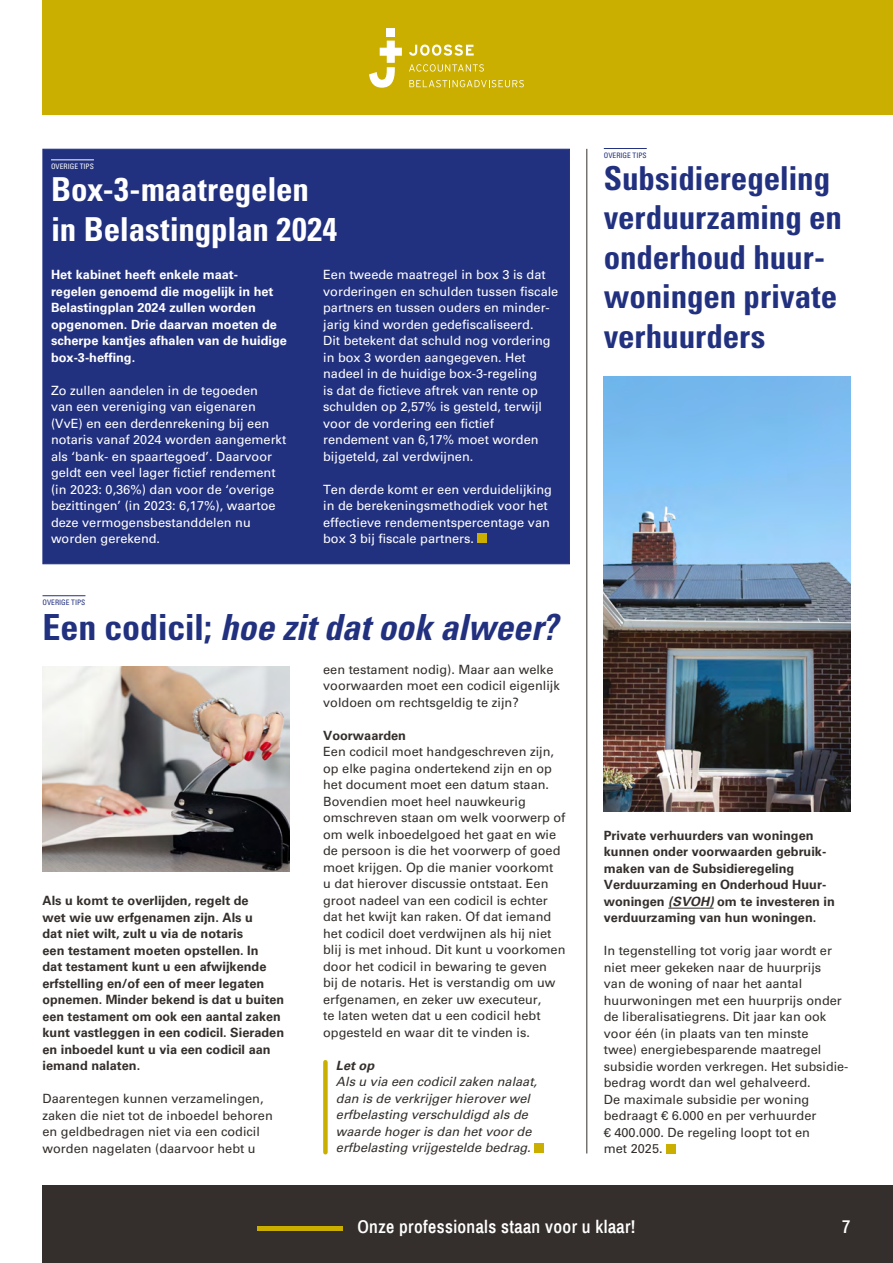
<style>
.page{position:relative;width:893px;height:1263px;background:#fff}
.page>*{position:absolute;margin:0;border:0;box-sizing:border-box;transform-origin:0 0}
.t1{font:italic 700 condensed 36px "Univers LT Std";letter-spacing:-.005em;color:#22317f}
.t2{font:700 condensed 33px/39.6px "Univers LT Std";letter-spacing:-.005em;color:#22317f}
.t3{font:700 condensed 33px/39.6px "Univers LT Std";letter-spacing:-.005em;color:#fff}
.t4{font:600 18px "Archivo Narrow";letter-spacing:.02em;color:#fff}
.t5{font:12.75px/16.5px "Univers LT Std";color:#342f2c}
.t6{font:12.75px/16.5px "Univers LT Std";color:#fff}
.t7{font:700 12.75px/16.5px "Univers LT Std";color:#342f2c}
.t8{font:700 12.75px/16.5px "Univers LT Std";color:#fff}
.t9{font:italic 12.75px/16.5px "Univers LT Std";color:#342f2c}
.t10{font:italic 700 12.75px "Univers LT Std";color:#342f2c}
.t11{font:condensed 7.5px "Univers LT Std";color:#22317f}
.t12{font:condensed 7.5px "Univers LT Std";color:#fff}
.s1{font-style:normal}
.s2{font-style:italic}
</style>
<div class="page">
<div style="left:43px;top:1186px;width:850px;height:77px;background:#342f2c"></div>
<div style="left:43px;top:0;width:850px;height:115px;background:#cbaf00"></div>
<hr style="left:257px;top:1226px;width:85px;height:4px;background:#cbaf00">
<svg style="left:409px;top:64px;width:75px;height:8px"></svg>
<svg style="left:409px;top:45px;width:65px;height:11px"></svg>
<svg style="left:409px;top:80px;width:115px;height:7px"></svg>
<svg style="left:369px;top:41px;width:33px;height:47px"></svg>
<div style="left:387px;top:28px;width:8px;height:8px;background:#fff"></div>
<div style="left:43px;top:149px;width:527px;height:415px;background:#22317f;border:1px solid #22317f"></div>
<div style="left:534px;top:1143px;width:9px;height:9px;background:#cbaf00"></div>
<div style="left:478px;top:534px;width:9px;height:9px;background:#cbaf00"></div>
<hr style="left:668px;top:908px;width:46px;height:1px;background:#342f2c">
<div style="left:666px;top:1144px;width:9px;height:9px;background:#cbaf00"></div>
<hr style="left:43px;top:595px;width:42px;height:1px;background:#22317f">
<hr style="left:51px;top:159px;width:43px;height:1px;background:#fff">
<hr style="left:604px;top:148px;width:43px;height:1px;background:#22317f">
<div style="left:323px;top:1062px;width:5px;height:90px;background:#cbaf00"></div>
<hr style="left:586px;top:149px;width:1px;height:1004px;background:#342f2c">
<img style="left:604px;top:376px;width:246px;height:436px">
<img style="left:43px;top:666px;width:246px;height:205px">
<p class="t12" style="left:51px;top:161px;width:44px">OVERIGE TIPS</p>
<h2 class="t3" style="left:51px;top:169px;width:288px">Box-3-maatregelen in Belastingplan 2024</h2>
<p class="t8" style="left:51px;top:266px;width:237px">Het kabinet heeft enkele maat-<br>regelen genoemd die mogelijk in het<br>Belastingplan 2024 zullen worden opgenomen. Drie daarvan moeten de scherpe kantjes afhalen van de huidige box-3-heffing.</p>
<p class="t6" style="left:51px;top:382px;width:237px">Zo zullen aandelen in de tegoeden<br>van een vereniging van eigenaren (VvE) en een derdenrekening bij een notaris vanaf 2024 worden aangemerkt als ‘bank- en spaartegoed’. Daarvoor geldt een veel lager fictief rendement (in 2023: 0,36%) dan voor de ‘overige bezittingen’ (in 2023: 6,17%), waartoe deze vermogensbestanddelen nu worden gerekend.</p>
<p class="t6" style="left:323px;top:266px;width:237px">Een tweede maatregel in box 3 is dat vorderingen en schulden tussen fiscale partners en tussen ouders en minder&shy;jarig kind worden gedefiscaliseerd.<br>Dit betekent dat schuld nog vordering in box 3 worden aangegeven. Het nadeel in de huidige box-3-regeling<br>is dat de fictieve aftrek van rente op schulden op 2,57% is gesteld, terwijl voor de vordering een fictief rendement van 6,17% moet worden bijgeteld, zal verdwijnen.</p>
<p class="t6" style="left:323px;top:481px;width:230px">Ten derde komt er een verduidelijking in de berekeningsmethodiek voor het effectieve rendementspercentage van box 3 bij fiscale partners.</p>
<p class="t11" style="left:43px;top:597px;width:44px">OVERIGE TIPS</p>
<h1 class="t1" style="left:43px;top:605px;width:516px"><span class="s1">Een codicil;</span> hoe zit dat ook alweer?</h1>
<p class="t7" style="left:43px;top:892px;width:243px">Als u komt te overlijden, regelt de<br>wet wie uw erfgenamen zijn. Als u<br>dat niet wilt, zult u via de notaris<br>een testament moeten opstellen. In<br>dat testament kunt u een afwijkende erfstelling en/of een of meer legaten opnemen. Minder bekend is dat u buiten een testament om ook een aantal zaken kunt vastleggen in een codicil. Sieraden en inboedel kunt u via een codicil aan iemand nalaten.</p>
<p class="t5" style="left:43px;top:1090px;width:232px">Daarentegen kunnen verzamelingen, zaken die niet tot de inboedel behoren en geldbedragen niet via een codicil worden nagelaten (daarvoor hebt u</p>
<p class="t5" style="left:323px;top:661px;width:238px">een testament nodig). Maar aan welke voorwaarden moet een codicil eigenlijk voldoen om rechtsgeldig te zijn?</p>
<p class="t7" style="left:323px;top:727px;width:84px">Voorwaarden</p>
<p class="t5" style="left:323px;top:743px;width:244px">Een codicil moet handgeschreven zijn, op elke pagina ondertekend zijn en op het document moet een datum staan.<br>Bovendien moet heel nauwkeurig omschreven staan om welk voorwerp of om welk inboedelgoed het gaat en wie de persoon is die het voorwerp of goed moet krijgen. Op die manier voorkomt<br>u dat hierover discussie ontstaat. Een groot nadeel van een codicil is echter dat het kwijt kan raken. Of dat iemand het codicil doet verdwijnen als hij niet blij is met inhoud. Dit kunt u voorkomen door het codicil in bewaring te geven<br>bij de notaris. Het is verstandig om uw erfgenamen, en zeker uw executeur,<br>te laten weten dat u een codicil hebt opgesteld en waar dit te vinden is.</p>
<p class="t10" style="left:336px;top:1058px;width:40px">Let op</p>
<p class="t9" style="left:336px;top:1074px;width:203px">Als u via een codicil zaken nalaat, dan is de verkrijger hierover wel erfbelasting verschuldigd als de waarde hoger is dan het voor de erfbelasting vrijgestelde bedrag.</p>
<p class="t11" style="left:604px;top:150px;width:44px">OVERIGE TIPS</p>
<h2 class="t2" style="left:604px;top:158px;width:240px">Subsidieregeling verduurzaming en onderhoud huur&shy;woningen private verhuurders</h2>
<p class="t7" style="left:604px;top:827px;width:232px">Private verhuurders van woningen kunnen onder voorwaarden gebruik&shy;maken van de Subsidieregeling Verduurzaming en Onderhoud Huur&shy;woningen <span class="s2">(SVOH)</span> om te investeren in verduurzaming van hun woningen.</p>
<p class="t5" style="left:604px;top:943px;width:246px">In tegenstelling tot vorig jaar wordt er niet meer gekeken naar de huurprijs<br>van de woning of naar het aantal huurwoningen met een huurprijs onder de liberalisatiegrens. Dit jaar kan ook voor één (in plaats van ten minste<br>twee) energiebesparende maatregel subsidie worden verkregen. Het subsidie&shy;bedrag wordt dan wel gehalveerd.<br>De maximale subsidie per woning bedraagt € 6.000 en per verhuurder<br>€ 400.000. De regeling loopt tot en<br>met 2025.</p>
<h3 class="t4" style="left:357px;top:1216px;width:280px">Onze professionals staan voor u klaar!</h3>
<h3 class="t4" style="left:842px;top:1216px;width:10px">7</h3>
</div>
